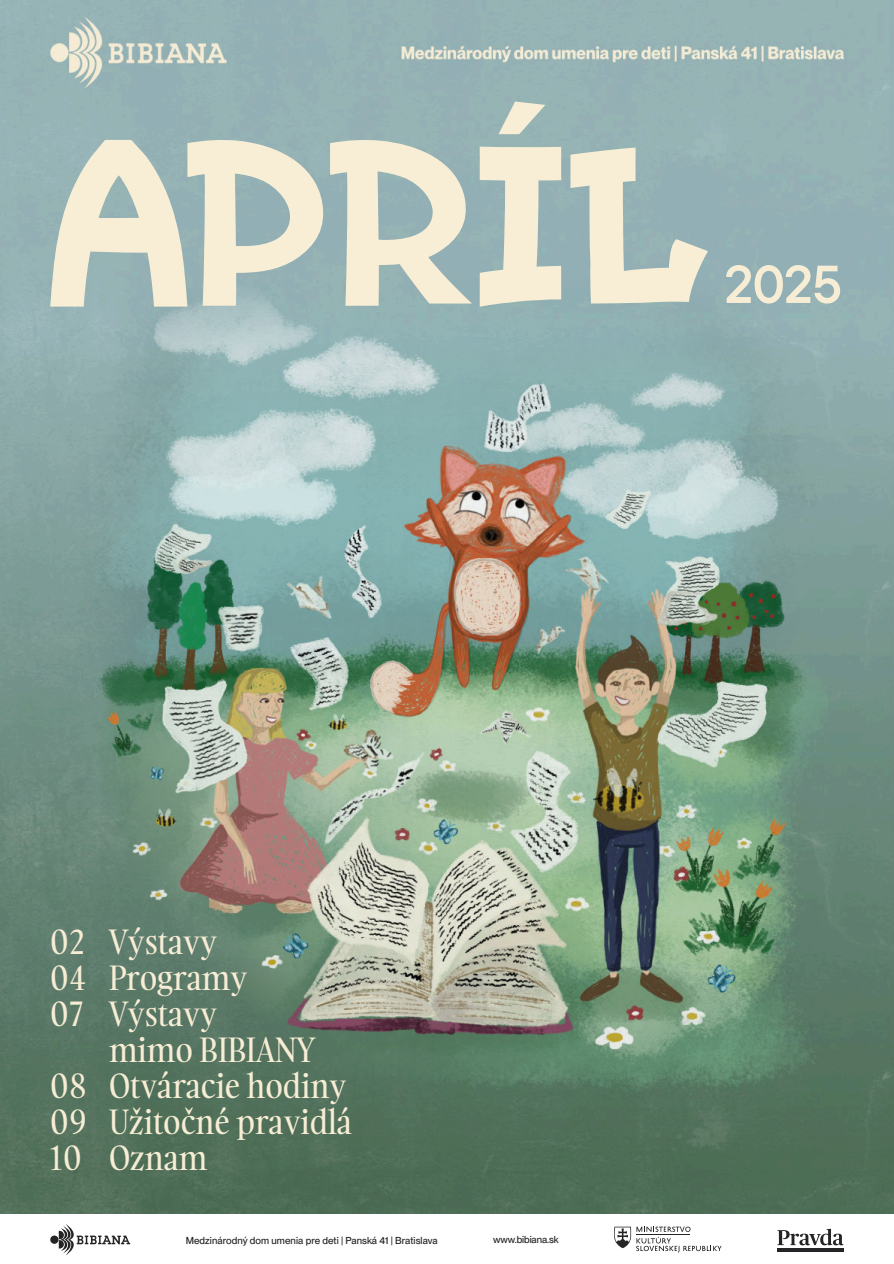
<style>
.page{position:relative;width:894px;height:1264px;background:#fff}
.page>*{position:absolute;margin:0;border:0;box-sizing:border-box;transform-origin:0 0}
.t1{font:243.6px "Lance Betsy";color:#f7eed5}
.t2{font:53.25px "TT Commons Pro Db";color:#f7edd5}
.t3{font:33px/36px "Gambarino";color:#f7edd5;text-align:justify}
.t4{font:500 9.9px "PP Neue Montreal";letter-spacing:.01em;color:#242325}
.t5{font:500 9.9px "PP Neue Montreal";letter-spacing:-.01em;color:#242325}
</style>
<div class="page">
<img style="left:0;top:784px;width:893px;height:429px">
<img style="left:0;top:286px;width:893px;height:498px">
<div style="left:0;top:0;width:893px;height:286px;background:#96b2b4"></div>
<img style="left:66px;top:280px;width:763px;height:816px">
<hr style="left:777px;top:1247px;width:66px;height:3px;background:#242325">
<svg style="left:777px;top:1228px;width:66px;height:17px"></svg>
<svg style="left:614px;top:1226px;width:107px;height:26px"></svg>
<div style="left:50px;top:1235px;width:8px;height:8px;background:#242325;border-radius:50%"></div>
<svg style="left:59px;top:1224px;width:71px;height:31px"></svg>
<svg style="left:50px;top:140px;width:137px;height:166px;background:#ccd4c7"></svg>
<h1 class="t1" style="left:186px;top:134px;width:522px">PRÍL</h1>
<h2 class="t2" style="left:724px;top:250px;width:119px">2025</h2>
<p class="t3" style="left:50px;top:922px;width:37px">02<br>04<br>07</p>
<p class="t3" style="left:50px;top:1066px;width:38px">08<br>09<br>10</p>
<p class="t3" style="left:109px;top:922px;width:244px;text-align:left">Výstavy<br>Programy<br>Výstavy<br>mimo BIBIANY<br>Otváracie hodiny<br>Užitočné pravidlá<br>Oznam</p>
<p class="t4" style="left:186px;top:1233px;width:253px">Medzinárodný dom umenia pre deti | Panská 41 | Bratislava</p>
<p class="t5" style="left:493px;top:1233px;width:67px">www.bibiana.sk</p>
</div>
